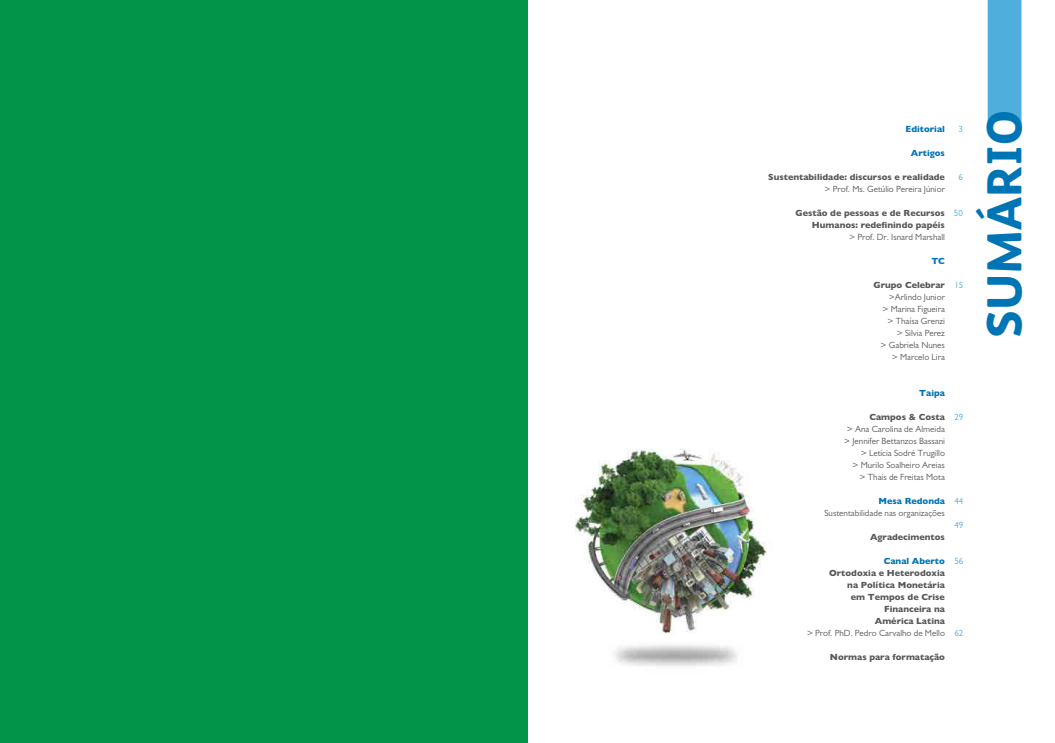
<style>
.page{position:relative;width:1055px;height:743px;background:#fff}
.page>*{position:absolute;margin:0;border:0;box-sizing:border-box;transform-origin:0 0}
.t1{font:800 49.1px "FS Albert";color:#0075b5}
.t2{font:9px/12px "Gill Sans";color:#58595b;text-align:right}
.t3{font:800 9px/12px "Gill Sans";color:#58595b;text-align:right}
.t4{font:800 9px "Gill Sans";color:#0075b5}
.t5{font:9px "Gill Sans";color:#50aedd}
</style>
<div class="page">
<svg style="left:987px;top:0;width:34px;height:130px;background:#63b7e0"></svg>
<img style="left:576px;top:448px;width:192px;height:218px">
<div style="left:0;top:0;width:527px;height:743px;background:#009548"></div>
<p class="t4" style="left:905px;top:126px;width:41px">Editorial</p>
<p class="t4" style="left:910px;top:150px;width:36px">Artigos</p>
<p class="t3" style="left:768px;top:172px;width:178px">Sustentabilidade: discursos e realidade</p>
<p class="t2" style="left:824px;top:184px;width:122px">&gt; Prof. Ms. Getúlio Pereira Júnior</p>
<p class="t3" style="left:795px;top:208px;width:151px">Gestão de pessoas e de Recursos<br>Humanos: redefinindo papéis</p>
<p class="t2" style="left:849px;top:232px;width:97px">&gt; Prof. Dr. Isnard Marshall</p>
<p class="t4" style="left:931px;top:258px;width:15px">TC</p>
<p class="t3" style="left:873px;top:280px;width:73px">Grupo Celebrar</p>
<p class="t2" style="left:880px;top:292px;width:66px">&gt;Arlindo Junior &gt; Marina Figueira &gt; Thaísa Grenzi &gt; Silvia Perez<br>&gt; Gabriela Nunes &gt; Marcelo Lira</p>
<p class="t4" style="left:919px;top:390px;width:27px">Taipa</p>
<p class="t3" style="left:869px;top:412px;width:77px">Campos &amp; Costa</p>
<p class="t2" style="left:844px;top:424px;width:102px">&gt; Ana Carolina de Almeida &gt; Jennifer Bettanzos Bassani &gt; Letícia Sodré Trugillo<br>&gt; Murilo Soalheiro Areias<br>&gt; Thaís de Freitas Mota</p>
<p class="t4" style="left:878px;top:497px;width:68px">Mesa Redonda</p>
<p class="t2" style="left:824px;top:508px;width:122px">Sustentabilidade nas organizações</p>
<p class="t3" style="left:870px;top:532px;width:76px">Agradecimentos</p>
<p class="t4" style="left:883px;top:558px;width:63px">Canal Aberto</p>
<p class="t3" style="left:829px;top:568px;width:117px">Ortodoxia e Heterodoxia na Política Monetária<br>em Tempos de Crise<br>Financeira na<br>América Latina</p>
<p class="t2" style="left:807px;top:628px;width:139px">&gt; Prof. PhD. Pedro Carvalho de Mello</p>
<p class="t3" style="left:830px;top:652px;width:116px">Normas para formatação</p>
<p class="t5" style="left:958px;top:126px;width:6px">3</p>
<p class="t5" style="left:958px;top:174px;width:6px">6</p>
<p class="t5" style="left:953px;top:210px;width:10px">50</p>
<p class="t5" style="left:954px;top:282px;width:10px">15</p>
<p class="t5" style="left:954px;top:414px;width:10px">29</p>
<p class="t5" style="left:954px;top:498px;width:10px">44</p>
<p class="t5" style="left:954px;top:522px;width:10px">49</p>
<p class="t5" style="left:954px;top:558px;width:10px">56</p>
<p class="t5" style="left:954px;top:630px;width:10px">62</p>
<h1 class="t1" style="left:975px;top:338px;width:229px;rotate:-90deg">SUMÁRIO</h1>
</div>
